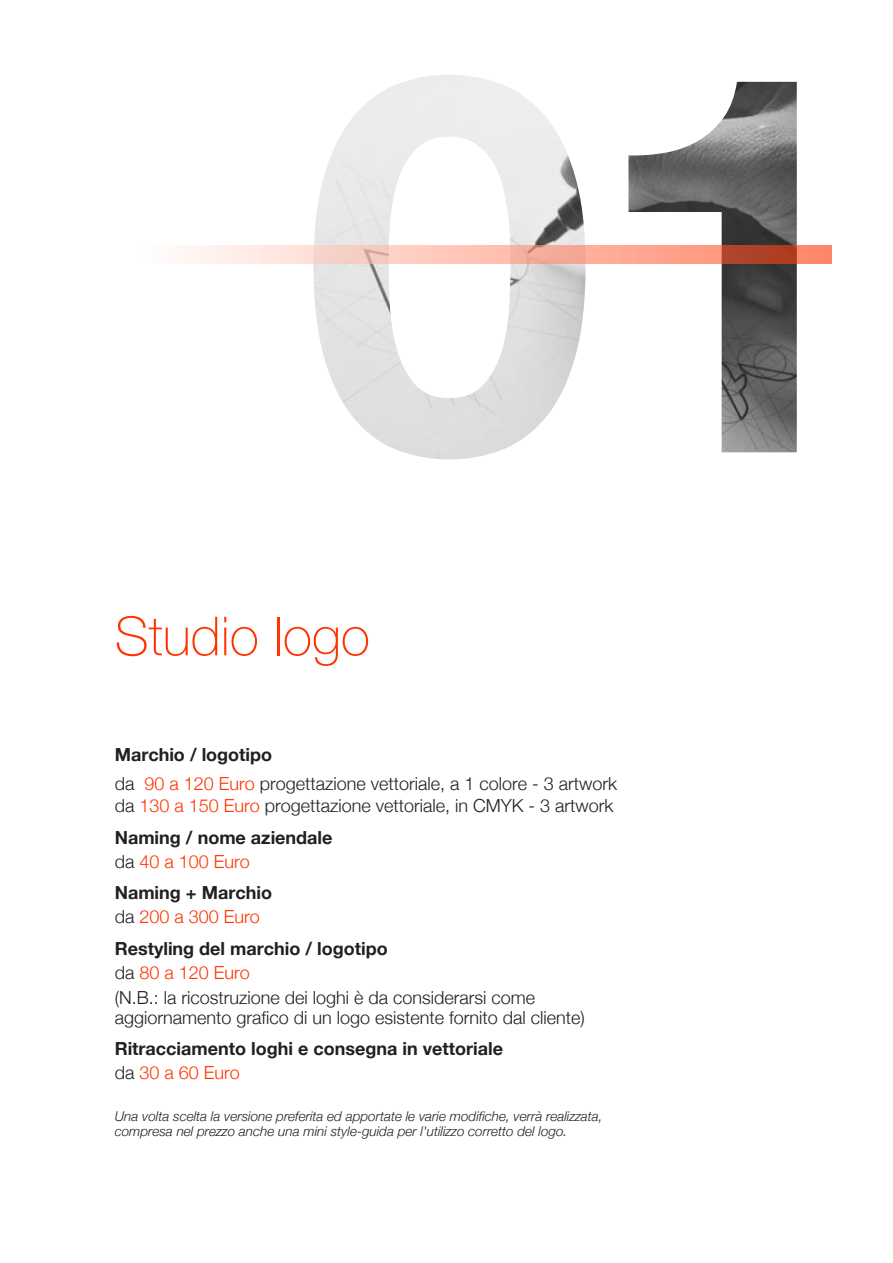
<style>
.page{position:relative;width:893px;height:1263px;background:#fff}
.page>*{position:absolute;margin:0;border:0;box-sizing:border-box;transform-origin:0 0}
.t1{font:100 54px "Helvetica Neue";color:#f30}
.t2{font:300 18px/28.5px "Helvetica Neue";color:#231f20}
.t3{font:700 18px/31.5px "Helvetica Neue";color:#231f20}
.t4{font:italic 300 13.5px/15px "Helvetica Neue";color:#231f20}
.s1{font-weight:700}
.s2{color:#f30}
.s3{font-weight:300}
.s4{font-weight:300;color:#f30}
</style>
<div class="page">
<img style="left:314px;top:75px;width:272px;height:384px">
<img style="left:628px;top:82px;width:169px;height:370px">
<svg style="left:183px;top:246px;width:648px;height:18px;background:#f2b1a1"></svg>
<h1 class="t1" style="left:115px;top:595px;width:257px">Studio logo</h1>
<p class="t2" style="left:115px;top:740px;width:504px"><span class="s1">Marchio / logotipo<br></span>da <span class="s2">90 a 120 Euro</span> progettazione vettoriale, a 1 colore - 3 artwork</p>
<p class="t2" style="left:115px;top:789px;width:500px;line-height:31.5px">da <span class="s2">130 a 150 Euro</span> progettazione vettoriale, in CMYK - 3 artwork<br><span class="s1">Naming / nome aziendale</span></p>
<p class="t3" style="left:115px;top:845px;width:159px"><span class="s3">da</span> <span class="s4">40 a 100 Euro<br></span>Naming + Marchio</p>
<p class="t3" style="left:115px;top:900px;width:275px"><span class="s3">da</span> <span class="s4">200 a 300 Euro<br></span>Restyling del marchio / logotipo</p>
<p class="t2" style="left:115px;top:959px;width:422px;line-height:25.5px">da <span class="s2">80 a 120 Euro<br></span>(N.B.: la ricostruzione dei loghi è da considerarsi come</p>
<p class="t2" style="left:115px;top:1002px;width:472px">aggiornamento grafico di un logo esistente fornito dal cliente)</p>
<p class="t3" style="left:115px;top:1036px;width:390px;line-height:24px">Ritracciamento loghi e consegna in vettoriale <span class="s3">da</span> <span class="s4">30 a 60 Euro</span></p>
<p class="t4" style="left:115px;top:1109px;width:489px">Una volta scelta la versione preferita ed apportate le varie modifiche, verrà realizzata, compresa nel prezzo anche una mini style-guida per l'utilizzo corretto del logo.</p>
</div>
